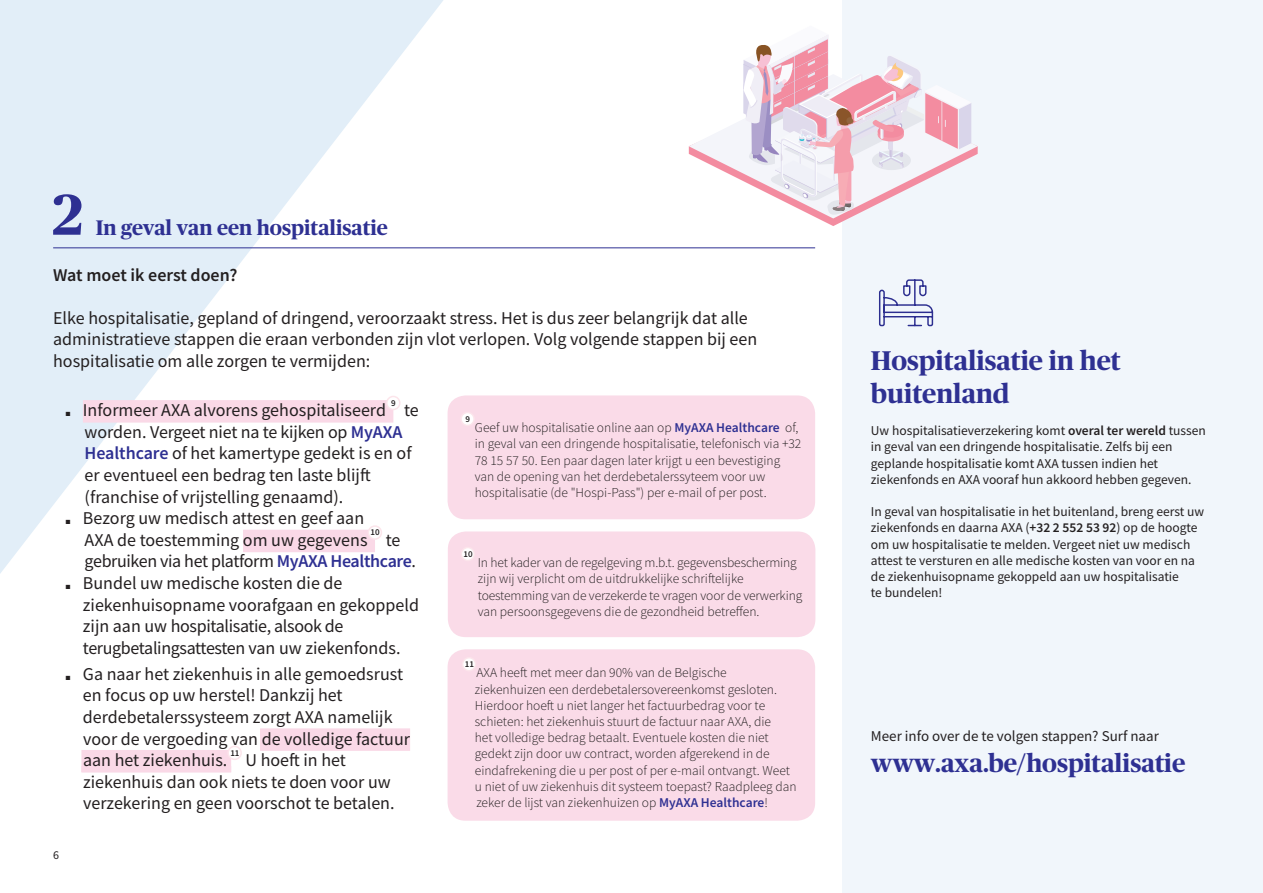
<style>
.page{position:relative;width:1263px;height:893px;background:#fff}
.page>*{position:absolute;margin:0;border:0;box-sizing:border-box;transform-origin:0 0}
.t1{font:700 57.3px "Publico Headline";color:#2e3092}
.Main_title{font:700 27px/32.4px "Publico Headline";color:#2e3092}
.data_and_numbers{font:700 25.5px "Publico Headline";color:#2e3092}
.t2{font:700 21px "Publico Headline";color:#2e3092}
.Bullets_BodyCopy{font:18px/21.6px "Source Sans Pro";color:#231f20}
.Body_copy{font:18px/21.6px "Source Sans Pro";color:#231f20}
.Bullets_BodyCopy-2{font:18px "Source Sans Pro";letter-spacing:-.02em;color:#231f20}
.Subtitle{font:600 18px "Source Sans Pro";color:#231f20}
.data_and_numbers-2{font:15px "Source Sans Pro";color:#231f20}
.reference{font:300 13.5px/16.2px "Source Sans Pro";color:#231f20}
.body_copy{font:13.5px/16.2px "Source Sans Pro";color:#231f20}
.pagination{font:12px "Source Sans Pro";color:#231f20}
.reference-2{font:600 9px "Source Sans Pro";color:#231f20}
.s1{font-weight:600;color:#2e3092}
.s2{font-weight:600}
</style>
<div class="page">
<svg style="left:0;top:0;width:444px;height:574px;fill:#e2eef8"></svg>
<div style="left:842px;top:0;width:421px;height:893px;background:#f1f6fb"></div>
<svg style="left:689px;top:35px;width:289px;height:191px"></svg>
<div style="left:448px;top:395px;width:367px;height:124px;background:#fadbe8;border-radius:18px"></div>
<div style="left:461px;top:412px;width:13px;height:13px;background:#fff;border-radius:50%"></div>
<div style="left:460px;top:412px;width:15px;height:14px;border:2px solid #fce5eb;border-radius:50%"></div>
<div style="left:448px;top:531px;width:367px;height:106px;background:#fadbe8;border-radius:18px"></div>
<div style="left:461px;top:547px;width:13px;height:13px;background:#fff;border-radius:50%"></div>
<div style="left:461px;top:547px;width:14px;height:14px;border:2px solid #fce5eb;border-radius:50%"></div>
<div style="left:448px;top:649px;width:367px;height:172px;background:#fadbe8;border-radius:18px"></div>
<div style="left:463px;top:658px;width:13px;height:13px;background:#fff;border-radius:50%"></div>
<div style="left:462px;top:657px;width:14px;height:14px;border:2px solid #fce5eb;border-radius:50%"></div>
<hr style="left:53px;top:247px;width:762px;height:1px;background:#2e3092">
<div style="left:83px;top:400px;width:310px;height:23px;background:#fad9e7"></div>
<div style="left:243px;top:530px;width:132px;height:22px;background:#fad9e7"></div>
<div style="left:260px;top:728px;width:150px;height:23px;background:#fad9e7"></div>
<div style="left:81px;top:750px;width:150px;height:22px;background:#fad9e7"></div>
<div style="left:387px;top:396px;width:13px;height:13px;background:#fff;border-radius:50%"></div>
<div style="left:386px;top:396px;width:14px;height:14px;border:2px solid #fce5eb;border-radius:50%"></div>
<div style="left:368px;top:526px;width:13px;height:13px;background:#fff;border-radius:50%"></div>
<div style="left:368px;top:525px;width:14px;height:15px;border:2px solid #fce5eb;border-radius:50%"></div>
<div style="left:228px;top:746px;width:13px;height:13px;background:#fff;border-radius:50%"></div>
<div style="left:227px;top:746px;width:15px;height:14px;border:2px solid #fce5eb;border-radius:50%"></div>
<svg style="left:879px;top:279px;width:55px;height:48px"></svg>
<p class="t1" style="left:52px;top:173px;width:32px">2</p>
<p class="t2" style="left:96px;top:212px;width:294px">In geval van een hospitalisatie</p>
<p class="Subtitle" style="left:53px;top:263px;width:186px">Wat moet ik eerst doen?</p>
<p class="Body_copy" style="left:53px;top:307px;width:706px">Elke hospitalisatie, gepland of dringend, veroorzaakt stress. Het is dus zeer belangrijk dat alle administratieve stappen die eraan verbonden zijn vlot verlopen. Volg volgende stappen bij een hospitalisatie om alle zorgen te vermijden:</p>
<p class="reference-2" style="left:391px;top:397px;width:6px">9</p>
<p class="Bullets_BodyCopy" style="left:66px;top:399px;width:322px">■ Informeer AXA alvorens gehospitaliseerd</p>
<p class="Bullets_BodyCopy" style="left:404px;top:399px;width:16px">te</p>
<p class="Bullets_BodyCopy" style="left:85px;top:421px;width:328px">worden. Vergeet niet na te kijken op <span class="s1">MyAXA Healthcare</span> of het kamertype gedekt is en of er eventueel een bedrag ten laste blijft (franchise of vrijstelling genaamd).</p>
<p class="Bullets_BodyCopy" style="left:66px;top:507px;width:300px">■ Bezorg uw medisch attest en geef aan</p>
<p class="Bullets_BodyCopy" style="left:85px;top:529px;width:284px">AXA de toestemming om uw gegevens</p>
<p class="reference-2" style="left:371px;top:526px;width:11px">10</p>
<p class="Bullets_BodyCopy" style="left:386px;top:529px;width:16px">te</p>
<p class="Bullets_BodyCopy-2" style="left:85px;top:550px;width:333px">gebruiken via het platform <span class="s1">MyAXA Healthcare</span>.</p>
<p class="Bullets_BodyCopy" style="left:83px;top:572px;width:338px;text-indent:-17px">■ Bundel uw medische kosten die de ziekenhuisopname voorafgaan en gekoppeld zijn aan uw hospitalisatie, alsook de terugbetalingsattesten van uw ziekenfonds.</p>
<p class="Bullets_BodyCopy" style="left:83px;top:663px;width:322px;text-indent:-17px">■ Ga naar het ziekenhuis in alle gemoedsrust en focus op uw herstel! Dankzij het derdebetalerssysteem zorgt AXA namelijk</p>
<p class="Bullets_BodyCopy" style="left:83px;top:728px;width:328px">voor de vergoeding van de volledige factuur</p>
<p class="Bullets_BodyCopy" style="left:83px;top:749px;width:146px">aan het ziekenhuis.</p>
<p class="reference-2" style="left:230px;top:747px;width:11px">11</p>
<p class="Bullets_BodyCopy" style="left:245px;top:749px;width:102px">U hoeft in het</p>
<p class="Bullets_BodyCopy" style="left:83px;top:771px;width:313px">ziekenhuis dan ook niets te doen voor uw verzekering en geen voorschot te betalen.</p>
<p class="pagination" style="left:53px;top:848px;width:7px">6</p>
<p class="reference-2" style="left:466px;top:413px;width:6px">9</p>
<p class="reference" style="left:475px;top:420px;width:328px">Geef uw hospitalisatie online aan op <span class="s1">MyAXA Healthcare</span> of, in geval van een dringende hospitalisatie, telefonisch via +32<br>78 15 57 50. Een paar dagen later krijgt u een bevestiging van de opening van het derdebetalerssyteem voor uw hospitalisatie (de "Hospi-Pass") per e-mail of per post.</p>
<p class="reference-2" style="left:463px;top:548px;width:11px">10</p>
<p class="reference" style="left:478px;top:555px;width:326px">In het kader van de regelgeving m.b.t. gegevensbescherming zijn wij verplicht om de uitdrukkelijke schriftelijke toestemming van de verzekerde te vragen voor de verwerking van persoonsgegevens die de gezondheid betreffen.</p>
<p class="reference-2" style="left:465px;top:658px;width:11px">11</p>
<p class="reference" style="left:475px;top:665px;width:323px">AXA heeft met meer dan 90% van de Belgische ziekenhuizen een derdebetalersovereenkomst gesloten.<br>Hierdoor hoeft u niet langer het factuurbedrag voor te schieten: het ziekenhuis stuurt de factuur naar AXA, die<br>het volledige bedrag betaalt. Eventuele kosten die niet gedekt zijn door uw contract, worden afgerekend in de eindafrekening die u per post of per e-mail ontvangt. Weet u niet of uw ziekenhuis dit systeem toepast? Raadpleeg dan zeker de lijst van ziekenhuizen op <span class="s1">MyAXA Healthcare</span>!</p>
<p class="Main_title" style="left:871px;top:343px;width:251px">Hospitalisatie in het buitenland</p>
<p class="body_copy" style="left:871px;top:422px;width:337px">Uw hospitalisatieverzekering komt <span class="s2">overal ter wereld</span> tussen in geval van een dringende hospitalisatie. Zelfs bij een geplande hospitalisatie komt AXA tussen indien het ziekenfonds en AXA vooraf hun akkoord hebben gegeven.</p>
<p class="body_copy" style="left:871px;top:503px;width:335px">In geval van hospitalisatie in het buitenland, breng eerst uw ziekenfonds en daarna AXA (<span class="s2">+32 2 552 53 92</span>) op de hoogte om uw hospitalisatie te melden. Vergeet niet uw medisch attest te versturen en alle medische kosten van voor en na de ziekenhuisopname gekoppeld aan uw hospitalisatie<br>te bundelen!</p>
<p class="data_and_numbers-2" style="left:871px;top:727px;width:290px">Meer info over de te volgen stappen? Surf naar</p>
<p class="data_and_numbers" style="left:871px;top:745px;width:316px">www.axa.be/hospitalisatie</p>
</div>
